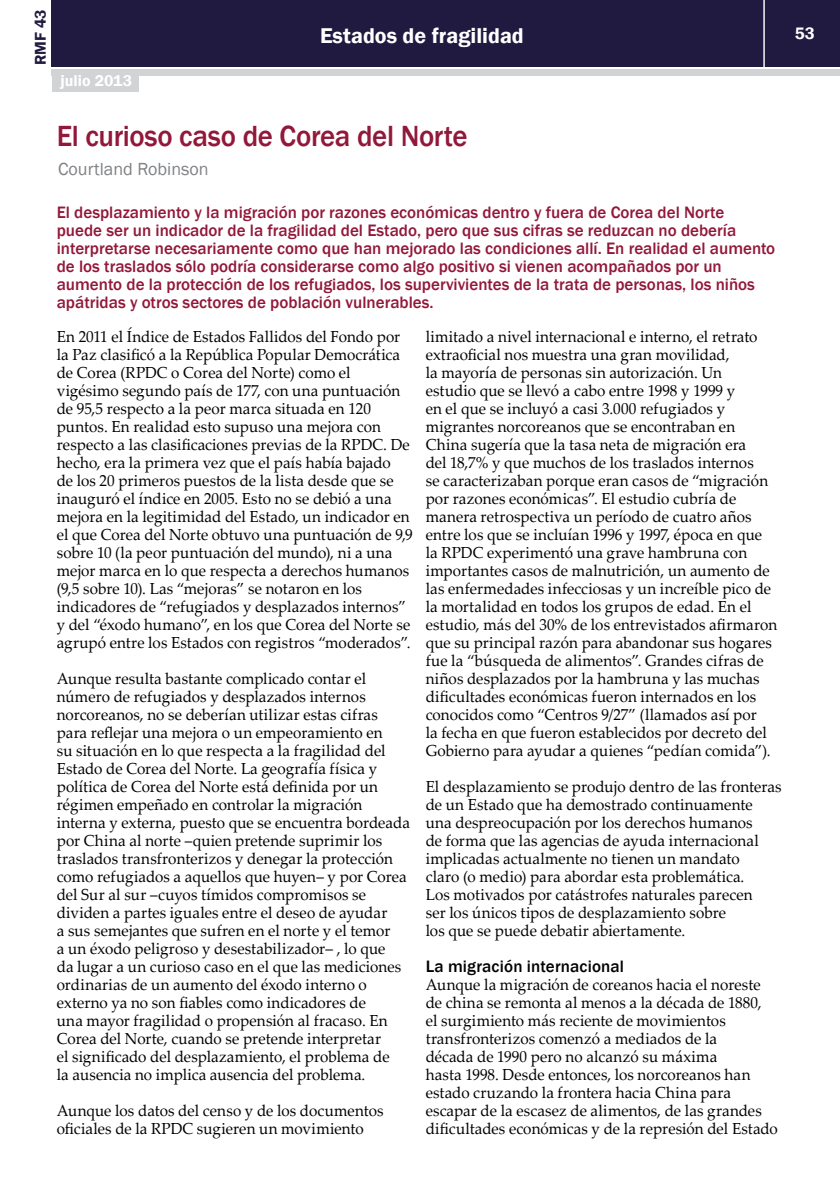
<style>
.page{position:relative;width:840px;height:1191px;background:#fff}
.page>*{position:absolute;margin:0;border:0;box-sizing:border-box;transform-origin:0 0}
.t1{font:500 30px "Franklin Gothic";letter-spacing:-.015em;color:#92183a;scale:.96 1}
.t2{font:600 22px "Franklin Gothic";color:#fff}
.t3{font:18px "Franklin Gothic";color:#808285}
.t4{font:500 17px/18px "Franklin Gothic";color:#92183a}
.t5{font:500 17px "Franklin Gothic";letter-spacing:.01em;color:#000}
.t6{font:600 17px "Franklin Gothic";color:#fff}
.t7{font:16px/18px "Palatino Linotype";letter-spacing:.005em;color:#000;scale:.95 1}
.t8{font:600 16px "Franklin Gothic";color:#fff}
.t9{font:600 16px "Franklin Gothic";color:#211a40}
</style>
<div class="page">
<div style="left:52px;top:0;width:787px;height:66px;background:#211a40"></div>
<div style="left:52px;top:69px;width:787px;height:6px;background:#d1d3d4"></div>
<hr style="left:763px;top:0;width:1px;height:68px;background:#fff">
<div style="left:52px;top:74px;width:87px;height:18px;background:#d1d3d4"></div>
<p class="t9" style="left:31px;top:65px;width:57px;rotate:-90deg">RMF 43</p>
<h2 class="t2" style="left:320px;top:22px;width:205px">Estados de fragilidad</h2>
<p class="t6" style="left:794px;top:23px;width:21px">53</p>
<p class="t8" style="left:61px;top:71px;width:73px">julio 2013</p>
<h1 class="t1" style="left:57px;top:117px;width:429px">El curioso caso de Corea del Norte</h1>
<p class="t3" style="left:58px;top:158px;width:152px">Courtland Robinson</p>
<p class="t4" style="left:57px;top:204px;width:719px">El desplazamiento y la migración por razones económicas dentro y fuera de Corea del Norte<br>puede ser un indicador de la fragilidad del Estado, pero que sus cifras se reduzcan no debería interpretarse necesariamente como que han mejorado las condiciones allí. En realidad el aumento de los traslados sólo podría considerarse como algo positivo si vienen acompañados por un aumento de la protección de los refugiados, los supervivientes de la trata de personas, los niños apátridas y otros sectores de población vulnerables.</p>
<p class="t7" style="left:57px;top:327px;width:376px">En 2011 el Índice de Estados Fallidos del Fondo por la Paz clasificó a la República Popular Democrática de Corea (RPDC o Corea del Norte) como el vigésimo segundo país de 177, con una puntuación de 95,5 respecto a la peor marca situada en 120 puntos. En realidad esto supuso una mejora con respecto a las clasificaciones previas de la RPDC. De hecho, era la primera vez que el país había bajado<br>de los 20 primeros puestos de la lista desde que se inauguró el índice en 2005. Esto no se debió a una mejora en la legitimidad del Estado, un indicador en el que Corea del Norte obtuvo una puntuación de 9,9 sobre 10 (la peor puntuación del mundo), ni a una mejor marca en lo que respecta a derechos humanos (9,5 sobre 10). Las “mejoras” se notaron en los indicadores de “refugiados y desplazados internos” y del “éxodo humano”, en los que Corea del Norte se agrupó entre los Estados con registros “moderados”.</p>
<p class="t7" style="left:57px;top:669px;width:373px">Aunque resulta bastante complicado contar el número de refugiados y desplazados internos norcoreanos, no se deberían utilizar estas cifras para reflejar una mejora o un empeoramiento en<br>su situación en lo que respecta a la fragilidad del Estado de Corea del Norte. La geografía física y política de Corea del Norte está definida por un régimen empeñado en controlar la migración interna y externa, puesto que se encuentra bordeada por China al norte –quien pretende suprimir los traslados transfronterizos y denegar la protección como refugiados a aquellos que huyen– y por Corea del Sur al sur –cuyos tímidos compromisos se dividen a partes iguales entre el deseo de ayudar<br>a sus semejantes que sufren en el norte y el temor<br>a un éxodo peligroso y desestabilizador– , lo que<br>da lugar a un curioso caso en el que las mediciones ordinarias de un aumento del éxodo interno o externo ya no son fiables como indicadores de<br>una mayor fragilidad o propensión al fracaso. En Corea del Norte, cuando se pretende interpretar<br>el significado del desplazamiento, el problema de<br>la ausencia no implica ausencia del problema.</p>
<p class="t7" style="left:57px;top:1101px;width:345px">Aunque los datos del censo y de los documentos oficiales de la RPDC sugieren un movimiento</p>
<p class="t7" style="left:425px;top:327px;width:371px">limitado a nivel internacional e interno, el retrato extraoficial nos muestra una gran movilidad,<br>la mayoría de personas sin autorización. Un<br>estudio que se llevó a cabo entre 1998 y 1999 y<br>en el que se incluyó a casi 3.000 refugiados y migrantes norcoreanos que se encontraban en China sugería que la tasa neta de migración era<br>del 18,7% y que muchos de los traslados internos<br>se caracterizaban porque eran casos de “migración por razones económicas”. El estudio cubría de manera retrospectiva un período de cuatro años entre los que se incluían 1996 y 1997, época en que la RPDC experimentó una grave hambruna con importantes casos de malnutrición, un aumento de las enfermedades infecciosas y un increíble pico de la mortalidad en todos los grupos de edad. En el estudio, más del 30% de los entrevistados afirmaron que su principal razón para abandonar sus hogares fue la “búsqueda de alimentos”. Grandes cifras de niños desplazados por la hambruna y las muchas dificultades económicas fueron internados en los conocidos como “Centros 9/27” (llamados así por<br>la fecha en que fueron establecidos por decreto del Gobierno para ayudar a quienes “pedían comida”).</p>
<p class="t7" style="left:425px;top:777px;width:376px">El desplazamiento se produjo dentro de las fronteras de un Estado que ha demostrado continuamente una despreocupación por los derechos humanos<br>de forma que las agencias de ayuda internacional implicadas actualmente no tienen un mandato<br>claro (o medio) para abordar esta problemática.<br>Los motivados por catástrofes naturales parecen<br>ser los únicos tipos de desplazamiento sobre<br>los que se puede debatir abiertamente.</p>
<p class="t5" style="left:425px;top:956px;width:200px">La migración internacional</p>
<p class="t7" style="left:425px;top:975px;width:372px">Aunque la migración de coreanos hacia el noreste de china se remonta al menos a la década de 1880,<br>el surgimiento más reciente de movimientos transfronterizos comenzó a mediados de la<br>década de 1990 pero no alcanzó su máxima<br>hasta 1998. Desde entonces, los norcoreanos han estado cruzando la frontera hacia China para escapar de la escasez de alimentos, de las grandes dificultades económicas y de la represión del Estado</p>
</div>
